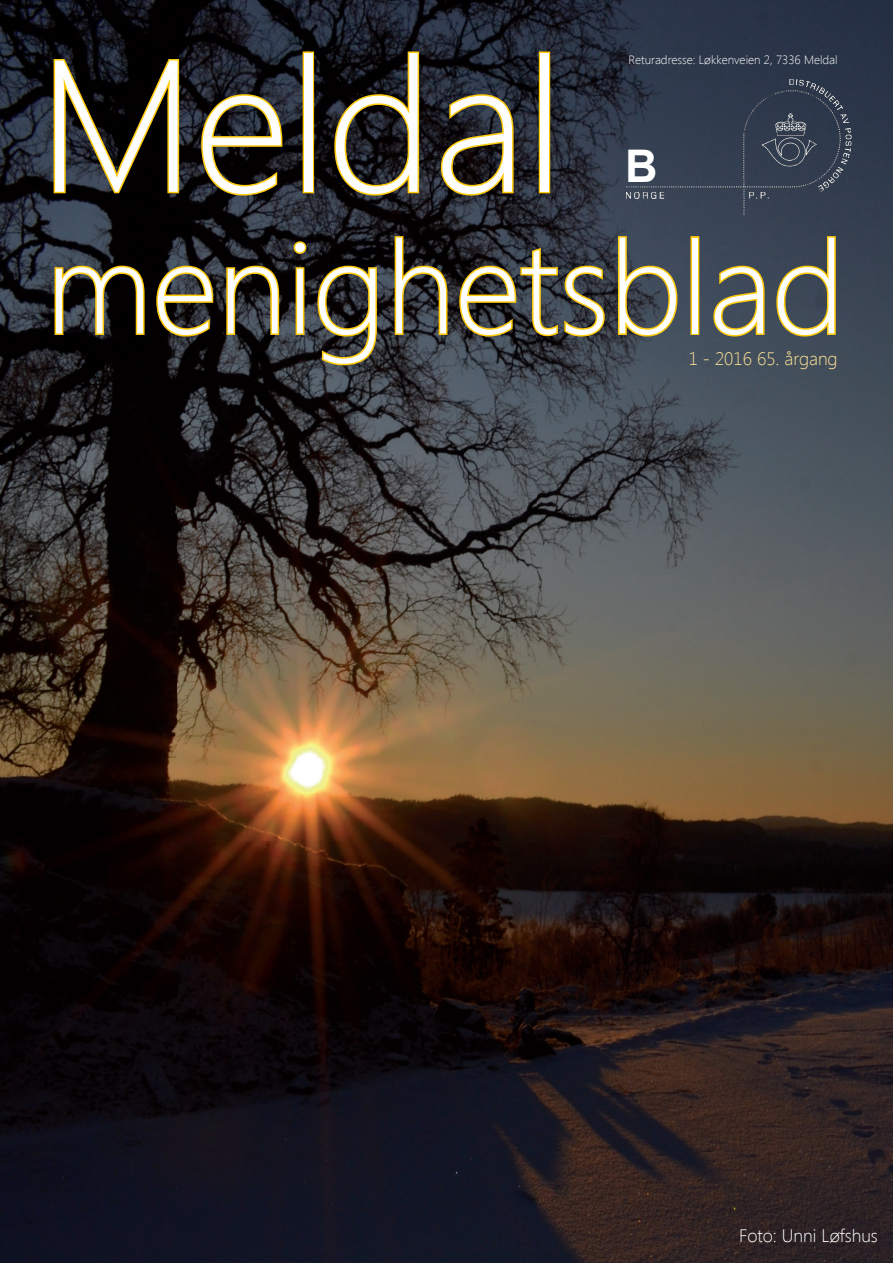
<style>
.page{position:relative;width:893px;height:1263px;background:#fff}
.page>*{position:absolute;margin:0;border:0;box-sizing:border-box;transform-origin:0 0}
.t1{font:300 187.5px "Segoe UI";color:#fefefe}
.t2{font:300 129.45px "Segoe UI";color:#fefefe}
.t3{font:700 45px "Arial";color:#fff}
.t4{font:300 18px "Segoe UI";color:#fff}
.t5{font:300 18px "Segoe UI";color:#ffe397}
.t6{font:300 12px "Segoe UI";color:#fff}
</style>
<div class="page">
<img style="left:0;top:0;width:893px;height:1263px">
<img style="left:628px;top:150px;width:27px;height:32px">
<img style="left:779px;top:90px;width:5px;height:3px">
<img style="left:743px;top:179px;width:41px;height:8px">
<svg style="left:749px;top:192px;width:20px;height:7px"></svg>
<svg style="left:626px;top:192px;width:38px;height:7px"></svg>
<img style="left:775px;top:113px;width:9px;height:23px">
<svg style="left:784px;top:79px;width:67px;height:113px"></svg>
<img style="left:776px;top:123px;width:16px;height:8px">
<img style="left:761px;top:138px;width:44px;height:28px">
<img style="left:805px;top:140px;width:12px;height:16px">
<svg style="left:53px;top:264px;width:93px;height:72px"></svg>
<svg style="left:155px;top:264px;width:60px;height:74px"></svg>
<svg style="left:225px;top:264px;width:56px;height:72px"></svg>
<svg style="left:291px;top:239px;width:17px;height:97px"></svg>
<svg style="left:316px;top:264px;width:62px;height:103px"></svg>
<svg style="left:393px;top:235px;width:56px;height:101px"></svg>
<svg style="left:458px;top:246px;width:148px;height:92px"></svg>
<svg style="left:616px;top:235px;width:63px;height:103px"></svg>
<div style="left:690px;top:236px;width:9px;height:99px;border:3px solid #feca0a"></div>
<svg style="left:712px;top:264px;width:54px;height:74px"></svg>
<svg style="left:775px;top:235px;width:62px;height:103px"></svg>
<svg style="left:52px;top:57px;width:129px;height:139px"></svg>
<svg style="left:200px;top:93px;width:84px;height:104px"></svg>
<div style="left:303px;top:51px;width:11px;height:142px;border:3px solid #feca0a"></div>
<svg style="left:333px;top:50px;width:88px;height:147px"></svg>
<svg style="left:439px;top:93px;width:76px;height:104px"></svg>
<div style="left:539px;top:51px;width:11px;height:142px;border:3px solid #feca0a"></div>
<h1 class="t1" style="left:38px;top:-4px;width:527px">Meldal</h1>
<p class="t6" style="left:628px;top:51px;width:211px">Returadresse: Løkkenveien 2, 7336 Meldal</p>
<h3 class="t3" style="left:625px;top:137px;width:34px">B</h3>
<h2 class="t2" style="left:46px;top:198px;width:800px">menighetsblad</h2>
<h3 class="t5" style="left:689px;top:346px;width:150px">1 - 2016 65. årgang</h3>
<h3 class="t4" style="left:739px;top:1223px;width:140px">Foto: Unni Løfshus</h3>
</div>
